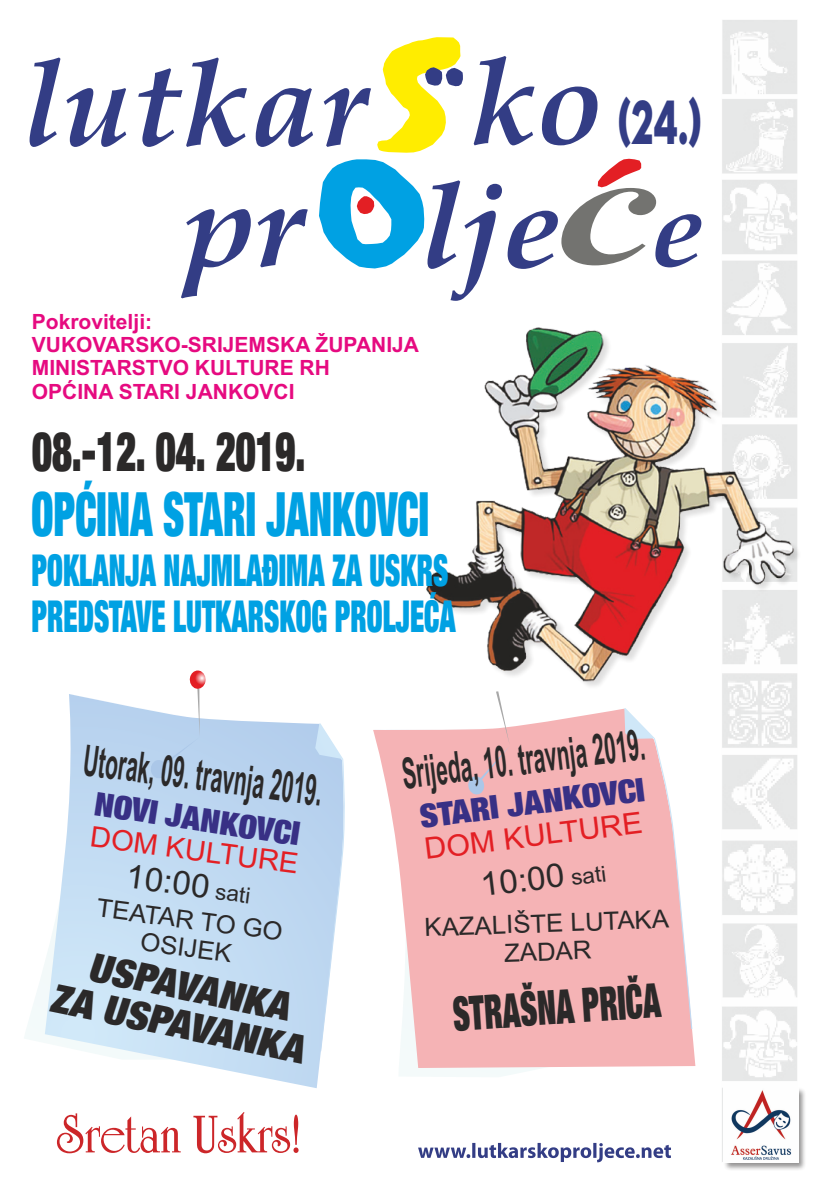
<style>
.page{position:relative;width:819px;height:1191px;background:#fff}
.page>*{position:absolute;margin:0;border:0;box-sizing:border-box;transform-origin:0 0}
.t1{font:63.79px "Neutra Disp Titling";color:#333d85;scale:.59 1}
.t2{font:700 61.25px "Helvetica Neue LT Pro";color:#00a1e3;scale:.64 1}
.t3{font:700 54.86px "Helvetica Neue LT Pro";color:#2b2929;scale:.7 1}
.t4{font:700 47.6px "Helvetica Neue LT Pro";color:#2b2929;scale:.66 1}
.t5{font:700 44.1px/46.1px "Helvetica Neue LT Pro";color:#00a1e3;scale:.64 1}
.t6{font:700 43.05px "Arial";color:#2b2929;scale:.49 1}
.t7{font:700 39.55px/38.5px "Helvetica Neue LT Pro";color:#2b2929;text-align:center;scale:1.05 1}
.t8{font:700 32.81px "Helvetica Neue LT Pro";color:#383085}
.t9{font:32.81px "Arial";color:#2b2929}
.t10{font:29.75px "Arial";color:#e31f24}
.t11{font:28.44px "Arial";color:#e31f24}
.t12{font:25.2px/28.3px "Arial";color:#2b2929;text-align:center}
.t13{font:700 21px/23.4px "Arial";color:#e60a80}
.s1{font-size:22.14px}
</style>
<div class="page">
<img style="left:722px;top:20px;width:75px;height:1061px">
<svg style="left:722px;top:554px;width:77px;height:141px"></svg>
<img style="left:426px;top:327px;width:372px;height:360px">
<svg style="left:418px;top:1142px;width:253px;height:20px"></svg>
<svg style="left:722px;top:1088px;width:83px;height:82px"></svg>
<img style="left:723px;top:1088px;width:75px;height:74px">
<svg style="left:181px;top:209px;width:127px;height:89px"></svg>
<svg style="left:319px;top:159px;width:382px;height:142px"></svg>
<svg style="left:30px;top:57px;width:341px;height:90px"></svg>
<svg style="left:473px;top:56px;width:124px;height:89px"></svg>
<svg style="left:377px;top:37px;width:86px;height:116px"></svg>
<svg style="left:57px;top:1112px;width:241px;height:41px"></svg>
<svg style="left:24px;top:964px;width:21px;height:79px"></svg>
<svg style="left:45px;top:694px;width:276px;height:394px"></svg>
<svg style="left:70px;top:694px;width:275px;height:357px;background:#c5ddf3"></svg>
<svg style="left:150px;top:670px;width:56px;height:109px"></svg>
<svg style="left:399px;top:1068px;width:141px;height:9px"></svg>
<svg style="left:373px;top:730px;width:322px;height:338px;fill:#f5b3b5"></svg>
<svg style="left:374px;top:708px;width:318px;height:321px"></svg>
<svg style="left:467px;top:691px;width:42px;height:104px"></svg>
<p class="t13" style="left:32px;top:311px;width:388px">Pokrovitelji:<br>VUKOVARSKO-SRIJEMSKA ŽUPANIJA<br>MINISTARSTVO KULTURE RH<br>OPĆINA STARI JANKOVCI</p>
<h3 class="t3" style="left:32px;top:431px;width:392px">08.-12. 04. 2019.</h3>
<h2 class="t2" style="left:31px;top:492px;width:622px">OPĆINA STARI JANKOVCI</h2>
<h3 class="t5" style="left:31px;top:553px;width:664px">POKLANJA NAJMLAĐIMA ZA USKRS<br>PREDSTAVE LUTKARSKOG PROLJEĆA</h3>
<h1 class="t1" style="left:617px;top:94px;width:144px">(24.)</h1>
<h3 class="t6" style="left:85px;top:744px;width:493px;rotate:7deg">Utorak, 09. travnja 2019.</h3>
<h3 class="t8" style="left:97px;top:791px;width:208px;rotate:9deg">NOVI JANKOVCI</h3>
<h3 class="t11" style="left:92px;top:826px;width:211px;rotate:7deg">DOM KULTURE</h3>
<p class="t12" style="left:98px;top:896px;width:189px;rotate:7deg">TEATAR TO GO<br>OSIJEK</p>
<h3 class="t9" style="left:128px;top:863px;width:127px;rotate:7deg">10:00 <span class="s1">sati</span></h3>
<h3 class="t7" style="left:62px;top:946px;width:248px;rotate:12deg">USPAVANKA<br>ZA USPAVANKA</h3>
<h3 class="t6" style="left:400px;top:757px;width:500px;rotate:-7deg">Srijeda, 10. travnja 2019.</h3>
<h3 class="t8" style="left:418px;top:804px;width:228px;rotate:-7deg">STARI JANKOVCI</h3>
<h3 class="t10" style="left:423px;top:837px;width:221px;rotate:-7deg">DOM KULTURE</h3>
<h3 class="t9" style="left:479px;top:872px;width:127px;rotate:-7deg">10:00 <span class="s1">sati</span></h3>
<p class="t12" style="left:424px;top:915px;width:246px;rotate:-2deg">KAZALIŠTE LUTAKA<br>ZADAR</p>
<h3 class="t4" style="left:452px;top:997px;width:316px;rotate:-4deg">STRAŠNA PRIČA</h3>
</div>
